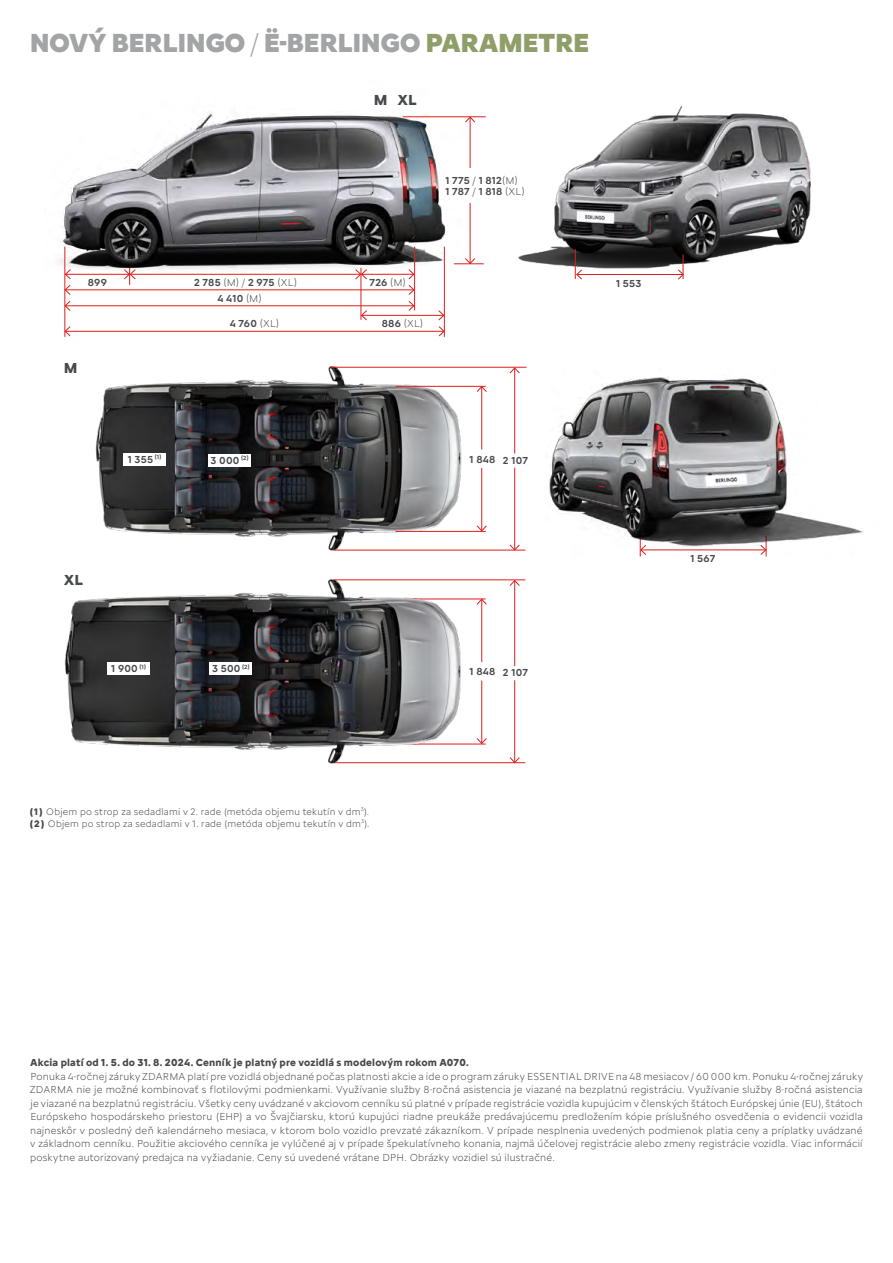
<style>
.page{position:relative;width:893px;height:1263px;background:#fff}
.page>*{position:absolute;margin:0;border:0;box-sizing:border-box;transform-origin:0 0}
.t1{font:900 27px "Citroen Type";letter-spacing:-.02em;color:#a3a4a6}
.t2{font:700 15px "Citroen Type";color:#47494d}
.t3{font:300 10.5px/13.5px "Citroen Type";letter-spacing:.02em;color:#47494d;text-align:justify}
.t4{font:500 10.5px/10.5px "Citroen Type";letter-spacing:.025em;color:#47494d}
.t5{font:700 10.5px "Citroen Type";letter-spacing:.015em;color:#47494d}
.t6{font:300 9.75px/12px "Citroen Type";letter-spacing:.02em;color:#47494d}
.s1{font-weight:300}
.s2{color:#909e69}
.s3{font-weight:500}
.s4{font-weight:700}
</style>
<div class="page">
<img style="left:95px;top:366px;width:399px;height:185px">
<img style="left:71px;top:117px;width:395px;height:166px">
<img style="left:518px;top:106px;width:293px;height:173px">
<hr style="left:481px;top:387px;width:1px;height:62px;background:#dd1f1e">
<svg style="left:476px;top:386px;width:11px;height:6px"></svg>
<hr style="left:481px;top:599px;width:1px;height:63px;background:#dd1f1e">
<svg style="left:476px;top:598px;width:11px;height:7px"></svg>
<hr style="left:481px;top:468px;width:1px;height:63px;background:#dd1f1e">
<svg style="left:476px;top:525px;width:11px;height:7px"></svg>
<hr style="left:481px;top:680px;width:1px;height:63px;background:#dd1f1e">
<svg style="left:476px;top:737px;width:11px;height:7px"></svg>
<hr style="left:395px;top:386px;width:91px;height:1px;background:#dd1f1e">
<hr style="left:395px;top:599px;width:91px;height:1px;background:#dd1f1e">
<hr style="left:395px;top:531px;width:91px;height:1px;background:#dd1f1e">
<hr style="left:395px;top:744px;width:91px;height:1px;background:#dd1f1e">
<hr style="left:330px;top:367px;width:197px;height:1px;background:#dd1f1e">
<hr style="left:334px;top:550px;width:191px;height:1px;background:#dd1f1e">
<hr style="left:334px;top:762px;width:191px;height:1px;background:#dd1f1e">
<div style="left:123px;top:453px;width:43px;height:13px;background:#fff"></div>
<div style="left:208px;top:454px;width:43px;height:13px;background:#fff"></div>
<hr style="left:514px;top:368px;width:1px;height:85px;background:#dd1f1e">
<svg style="left:509px;top:367px;width:11px;height:7px"></svg>
<hr style="left:514px;top:468px;width:1px;height:82px;background:#dd1f1e">
<svg style="left:509px;top:544px;width:11px;height:7px"></svg>
<hr style="left:514px;top:581px;width:1px;height:85px;background:#dd1f1e">
<svg style="left:509px;top:580px;width:11px;height:6px"></svg>
<hr style="left:514px;top:680px;width:1px;height:82px;background:#dd1f1e">
<svg style="left:509px;top:757px;width:11px;height:6px"></svg>
<img style="left:59px;top:112px;width:369px;height:160px">
<hr style="left:65px;top:247px;width:1px;height:90px;background:#dd1f1e">
<hr style="left:65px;top:274px;width:64px;height:1px;background:#dd1f1e">
<hr style="left:362px;top:315px;width:82px;height:1px;background:#dd1f1e">
<svg style="left:362px;top:310px;width:5px;height:11px"></svg>
<hr style="left:65px;top:290px;width:349px;height:1px;background:#dd1f1e">
<hr style="left:65px;top:305px;width:349px;height:1px;background:#dd1f1e">
<svg style="left:64px;top:269px;width:7px;height:42px"></svg>
<hr style="left:65px;top:331px;width:379px;height:1px;background:#dd1f1e">
<svg style="left:64px;top:326px;width:7px;height:11px"></svg>
<svg style="left:438px;top:310px;width:6px;height:27px"></svg>
<hr style="left:130px;top:274px;width:231px;height:1px;background:#dd1f1e">
<hr style="left:362px;top:274px;width:52px;height:1px;background:#dd1f1e">
<svg style="left:355px;top:269px;width:12px;height:11px"></svg>
<svg style="left:408px;top:269px;width:7px;height:42px"></svg>
<svg style="left:123px;top:268px;width:13px;height:17px"></svg>
<hr style="left:361px;top:268px;width:1px;height:52px;background:#dd1f1e">
<hr style="left:414px;top:247px;width:1px;height:63px;background:#dd1f1e">
<hr style="left:444px;top:247px;width:1px;height:90px;background:#dd1f1e">
<hr style="left:470px;top:117px;width:1px;height:146px;background:#dd1f1e">
<svg style="left:465px;top:117px;width:11px;height:6px"></svg>
<svg style="left:465px;top:258px;width:10px;height:5px"></svg>
<hr style="left:403px;top:116px;width:83px;height:1px;background:#dd1f1e">
<hr style="left:454px;top:263px;width:30px;height:1px;background:#dd1f1e">
<div style="left:445px;top:169px;width:95px;height:34px;background:#fff"></div>
<hr style="left:575px;top:249px;width:1px;height:30px;background:#dd1f1e">
<hr style="left:577px;top:274px;width:106px;height:1px;background:#dd1f1e">
<svg style="left:576px;top:269px;width:7px;height:11px"></svg>
<svg style="left:677px;top:255px;width:7px;height:25px"></svg>
<img style="left:64px;top:579px;width:407px;height:185px">
<img style="left:549px;top:377px;width:315px;height:180px">
<hr style="left:334px;top:579px;width:191px;height:1px;background:#dd1f1e">
<div style="left:210px;top:662px;width:42px;height:13px;background:#fff"></div>
<div style="left:107px;top:662px;width:43px;height:13px;background:#fff"></div>
<h1 class="t1" style="left:30px;top:22px;width:561px">NOVÝ BERLINGO <span class="s1">/</span> Ë-BERLINGO <span class="s2">PARAMETRE</span></h1>
<p class="t4" style="left:88px;top:276px;width:21px">899</p>
<h2 class="t2" style="left:64px;top:356px;width:15px">M</h2>
<h2 class="t2" style="left:374px;top:89px;width:15px">M</h2>
<h2 class="t2" style="left:397px;top:89px;width:21px">XL</h2>
<p class="t4" style="left:445px;top:175px;width:81px">1 775 <span class="s1">/</span> 1 812<span class="s1">(M)<br></span>1 787 <span class="s1">/</span> 1 818 <span class="s1">(XL)</span></p>
<p class="t4" style="left:194px;top:276px;width:104px">2 785 <span class="s1">(M) /</span> 2 975 <span class="s1">(XL)</span></p>
<p class="t4" style="left:369px;top:276px;width:38px">726 <span class="s1">(M)</span></p>
<p class="t4" style="left:218px;top:292px;width:46px">4 410 <span class="s1">(M)</span></p>
<p class="t4" style="left:230px;top:318px;width:51px">4 760 <span class="s1">(XL)</span></p>
<p class="t3" style="left:382px;top:316px;width:43px"><span class="s3">886</span> (XL)</p>
<p class="t4" style="left:128px;top:453px;width:35px">1 355 <sup>(1)</sup></p>
<p class="t4" style="left:211px;top:454px;width:40px">3 000 <sup>(2)</sup></p>
<p class="t4" style="left:470px;top:453px;width:27px">1 848</p>
<p class="t4" style="left:503px;top:454px;width:27px">2 107</p>
<h2 class="t2" style="left:64px;top:569px;width:21px">XL</h2>
<p class="t4" style="left:111px;top:663px;width:36px">1 900 <sup>(1)</sup></p>
<p class="t4" style="left:212px;top:663px;width:39px">3 500 <sup>(2)</sup></p>
<p class="t6" style="left:30px;top:805px;width:341px"><span class="s4">(1)</span> Objem po strop za sedadlami v 2. rade (metóda objemu tekutín v dm<sup>3</sup>). <span class="s4">(2)</span> Objem po strop za sedadlami v 1. rade (metóda objemu tekutín v dm<sup>3</sup>).</p>
<p class="t4" style="left:470px;top:666px;width:27px">1 848</p>
<p class="t4" style="left:503px;top:667px;width:27px">2 107</p>
<p class="t4" style="left:616px;top:277px;width:27px">1 553</p>
<p class="t4" style="left:690px;top:553px;width:26px">1 567</p>
<p class="t5" style="left:30px;top:1055px;width:440px">Akcia platí od 1. 5. do 31. 8. 2024. Cenník je platný pre vozidlá s modelovým rokom A070.</p>
<p class="t3" style="left:30px;top:1069px;width:834px">Ponuka 4-ročnej záruky ZDARMA platí pre vozidlá objednané počas platnosti akcie a ide o program záruky ESSENTIAL DRIVE na 48 mesiacov / 60 000 km. Ponuku 4-ročnej záruky ZDARMA nie je možné kombinovať s flotilovými podmienkami. Využívanie služby 8-ročná asistencia je viazané na bezplatnú registráciu. Využívanie služby 8-ročná asistencia je viazané na bezplatnú registráciu. Všetky ceny uvádzané v akciovom cenníku sú platné v prípade registrácie vozidla kupujúcim v členských štátoch Európskej únie (EU), štátoch Európskeho hospodárskeho priestoru (EHP) a vo Švajčiarsku, ktorú kupujúci riadne preukáže predávajúcemu predložením kópie príslušného osvedčenia o evidencii vozidla najneskôr v posledný deň kalendárneho mesiaca, v ktorom bolo vozidlo prevzaté zákazníkom. V prípade nesplnenia uvedených podmienok platia ceny a príplatky uvádzané v základnom cenníku. Použitie akciového cenníka je vylúčené aj v prípade špekulatívneho konania, najmä účelovej registrácie alebo zmeny registrácie vozidla. Viac informácií poskytne autorizovaný predajca na vyžiadanie. Ceny sú uvedené vrátane DPH. Obrázky vozidiel sú ilustračné.</p>
</div>
